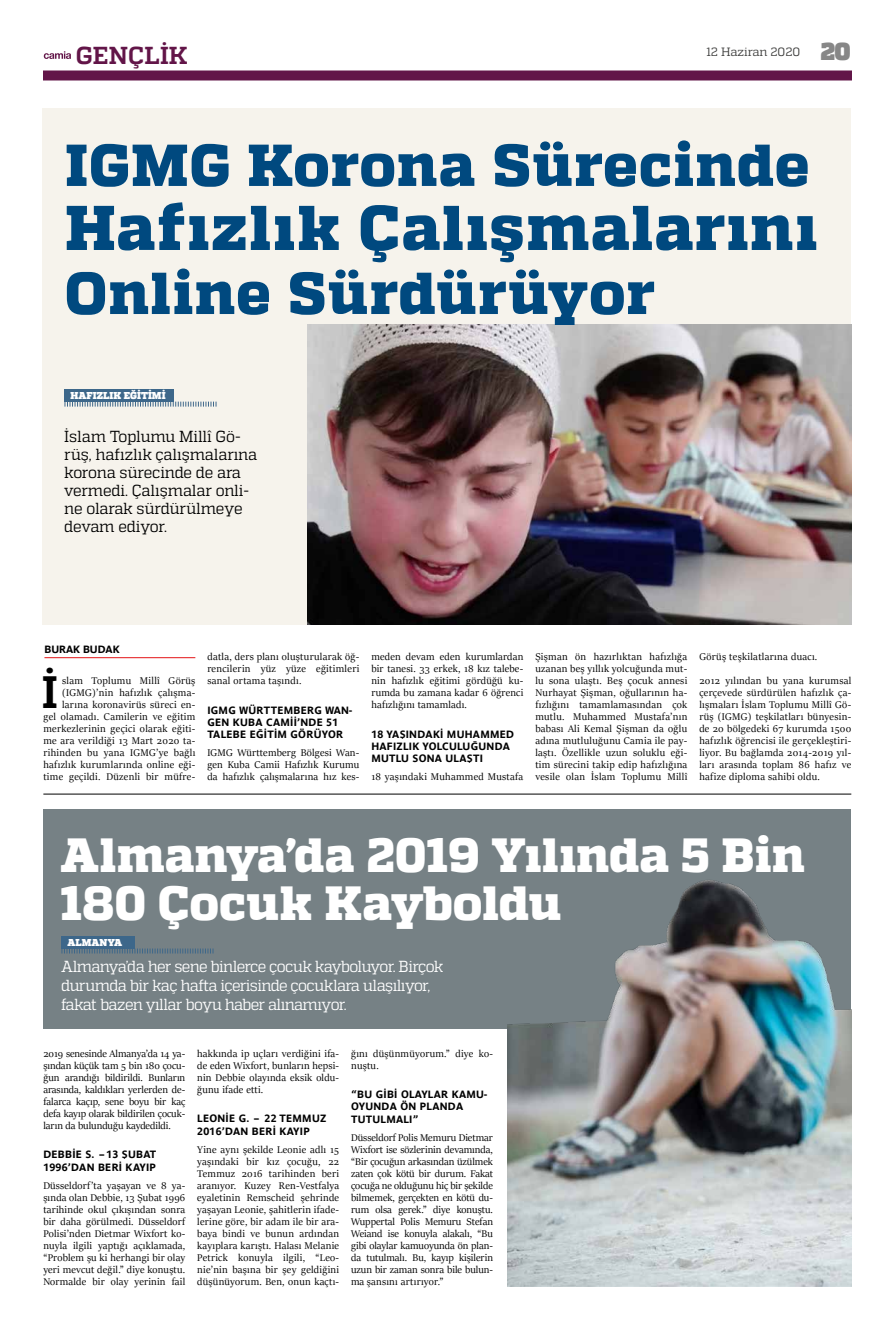
<style>
.page{position:relative;width:893px;height:1333px;background:#fff}
.page>*{position:absolute;margin:0;border:0;box-sizing:border-box;transform-origin:0 0}
.t1{font:800 63px "Quadon";letter-spacing:.03em;color:#00497f}
.t2{font:800 59px "Quadon";letter-spacing:.02em;color:#00497f}
.t3{font:800 48px/48px "Quadon";color:#fff}
.t4{font:700 45.3px "Quadon";color:#000}
.t5{font:700 24.6px "Quadon";letter-spacing:.01em;color:#621548}
.t6{font:16px/19px "Quadon";letter-spacing:-.04em;color:#fff;scale:.95 1}
.t7{font:16px/18px "Quadon";letter-spacing:-.015em;color:#000;scale:.95 1}
.t8{font:12px "Quadon";color:#3c3c3b}
.t9{font:11px/12px "Sitka Banner";letter-spacing:.03em;color:#000;text-align:justify}
.t10{font:10.5px/12px "Parisine Bold Z";letter-spacing:.025em;color:#000}
.t11{font:10.5px "Parisine Bold Z";letter-spacing:-.005em;color:#000}
.t12{font:900 10px "Quadon";letter-spacing:.005em;color:#fff}
.s1{font-weight:800;font-size:24.5px;color:#878787}
</style>
<div class="page">
<div style="left:44px;top:70px;width:808px;height:10px;background:#621548"></div>
<svg style="left:44px;top:51px;width:27px;height:8px"></svg>
<div style="left:43px;top:809px;width:808px;height:219px;background:#768185"></div>
<div style="left:61px;top:935px;width:74px;height:13px;background:#3d678a"></div>
<svg style="left:61px;top:948px;width:153px;height:5px"></svg>
<div style="left:43px;top:108px;width:808px;height:516px;background:#f6f3ec"></div>
<img style="left:308px;top:324px;width:543px;height:300px">
<div style="left:65px;top:389px;width:109px;height:12px;background:#3d678a"></div>
<svg style="left:65px;top:401px;width:152px;height:5px"></svg>
<hr style="left:44px;top:657px;width:151px;height:1px;background:#e31417">
<img style="left:508px;top:880px;width:343px;height:406px">
<hr style="left:43px;top:793px;width:808px;height:1px;background:#000">
<h3 class="t5" style="left:76px;top:41px;width:113px">GENÇLIK</h3>
<p class="t8" style="left:706px;top:45px;width:146px">12 Haziran 2020 <span class="s1">20</span></p>
<h2 class="t2" style="left:65px;top:130px;width:746px">IGMG Korona Sürecinde</h2>
<h1 class="t1" style="left:65px;top:191px;width:753px">Hafızlık Çalışmalarını</h1>
<h2 class="t2" style="left:65px;top:258px;width:591px">Online Sürdürüyor</h2>
<p class="t12" style="left:70px;top:390px;width:97px">HAFIZLIK EĞİTİMİ</p>
<h3 class="t7" style="left:64px;top:427px;width:205px">İslam Toplumu Millî Gö&shy;rüş, hafızlık çalışmalarına korona sürecinde de ara vermedi. Çalışmalar onli&shy;ne olarak sürdürülmeye devam ediyor.</h3>
<p class="t11" style="left:44px;top:642px;width:77px">BURAK BUDAK</p>
<h3 class="t4" style="left:42px;top:666px;width:18px">İ</h3>
<p class="t9" style="left:43px;top:674px;width:154px;text-align:right">slam Toplumu Millî Görüş (IGMG)’nin hafızlık çalışma&shy;larına koronavirüs süreci en-<br>gel olamadı. Camilerin ve eğitim merkezlerinin geçici olarak eğiti&shy;me ara verildiği 13 Mart 2020 ta&shy;rihinden bu yana IGMG’ye bağlı hafızlık kurumlarında online eği&shy;time geçildi. Düzenli bir müfre-</p>
<p class="t9" style="left:207px;top:650px;width:154px">datla, ders planı oluşturularak öğ&shy;rencilerin yüz yüze eğitimleri sanal ortama taşındı.</p>
<p class="t10" style="left:207px;top:704px;width:146px">IGMG WÜRTTEMBERG WAN-<br>GEN KUBA CAMİİ’NDE 51<br>TALEBE EĞİTİM GÖRÜYOR</p>
<p class="t9" style="left:207px;top:746px;width:153px">IGMG Württemberg Bölgesi Wan&shy;gen Kuba Camii Hafızlık Kurumu da hafızlık çalışmalarına hız kes-</p>
<p class="t9" style="left:371px;top:650px;width:153px">meden devam eden kurumlardan bir tanesi. 33 erkek, 18 kız talebe&shy;nin hafızlık eğitimi gördüğü ku&shy;rumda bu zamana kadar 6 öğrenci hafızlığını tamamladı.</p>
<p class="t10" style="left:371px;top:728px;width:144px">18 YAŞINDAKİ MUHAMMED<br>HAFIZLIK YOLCULUĞUNDA<br>MUTLU SONA ULAŞTI</p>
<p class="t9" style="left:371px;top:770px;width:153px">18 yaşındaki Muhammed Mustafa</p>
<p class="t9" style="left:535px;top:650px;width:153px">Şişman ön hazırlıktan hafızlığa uzanan beş yıllık yolcuğunda mut&shy;lu sona ulaştı. Beş çocuk annesi Nurhayat Şişman, oğullarının ha&shy;fızlığını tamamlamasından çok mutlu. Muhammed Mustafa’nın babası Ali Kemal Şişman da oğlu adına mutluluğunu Camia ile pay&shy;laştı. Özellikle uzun soluklu eği&shy;tim sürecini takip edip hafızlığına vesile olan İslam Toplumu Millî</p>
<p class="t9" style="left:699px;top:644px;width:153px;line-height:24px">Görüş teşkilatlarına duacı.<br>2012 yılından bu yana kurumsal</p>
<p class="t9" style="left:699px;top:686px;width:154px">çerçevede sürdürülen hafızlık ça&shy;lışmaları İslam Toplumu Millî Gö&shy;rüş (IGMG) teşkilatları bünyesin&shy;de 20 bölgedeki 67 kurumda 1500 hafızlık öğrencisi ile gerçekleştiri&shy;liyor. Bu bağlamda 2014-2019 yıl&shy;ları arasında toplam 86 hafız ve hafize diploma sahibi oldu.</p>
<h3 class="t3" style="left:60px;top:831px;width:746px">Almanya’da 2019 Yılında 5 Bin<br>180 Çocuk Kayboldu</h3>
<p class="t12" style="left:67px;top:936px;width:56px">ALMANYA</p>
<h3 class="t6" style="left:61px;top:956px;width:404px">Almanya’da her sene binlerce çocuk kayboluyor. Birçok durumda bir kaç hafta içerisinde çocuklara ulaşılıyor, fakat bazen yıllar boyu haber alınamıyor.</h3>
<p class="t9" style="left:43px;top:1046px;width:143px">2019 senesinde Almanya’da 14 ya&shy;şından küçük tam 5 bin 180 çocu&shy;ğun arandığı bildirildi. Bunların arasında, kaldıkları yerlerden de&shy;falarca kaçıp, sene boyu bir kaç defa kayıp olarak bildirilen çocuk&shy;ların da bulunduğu kaydedildi.</p>
<p class="t10" style="left:43px;top:1148px;width:114px;line-height:12.6px">DEBBİE S. –13 ŞUBAT<br>1996’DAN BERİ KAYIP</p>
<p class="t9" style="left:43px;top:1178px;width:143px">Düsseldorf’ta yaşayan ve 8 ya&shy;şında olan Debbie, 13 Şubat 1996 tarihinde okul çıkışından sonra bir daha görülmedi. Düsseldorf Polisi’nden Dietmar Wixfort ko&shy;nuyla ilgili yaptığı açıklamada, “Problem şu ki herhangi bir olay yeri mevcut değil.” diye konuştu.<br>Normalde bir olay yerinin fail</p>
<p class="t9" style="left:197px;top:1046px;width:143px">hakkında ip uçları verdiğini ifa&shy;de eden Wixfort, bunların hepsi&shy;nin Debbie olayında eksik oldu&shy;ğunu ifade etti.</p>
<p class="t10" style="left:197px;top:1112px;width:131px;line-height:12.6px">LEONİE G. – 22 TEMMUZ<br>2016’DAN BERİ KAYIP</p>
<p class="t9" style="left:197px;top:1142px;width:143px">Yine aynı şekilde Leonie adlı 15 yaşındaki bir kız çocuğu, 22<br>Temmuz 2016 tarihinden beri aranıyor. Kuzey Ren-Vestfalya eyaletinin Remscheid şehrinde yaşayan Leonie, şahitlerin ifade&shy;lerine göre, bir adam ile bir ara&shy;baya bindi ve bunun ardından kayıplara karıştı. Halası Melanie Petrick konuyla ilgili, “Leo&shy;nie’nin başına bir şey geldiğini düşünüyorum. Ben, onun kaçtı-</p>
<p class="t9" style="left:351px;top:1046px;width:143px">ğını düşünmüyorum.” diye ko&shy;nuştu.</p>
<p class="t10" style="left:351px;top:1088px;width:138px;line-height:12.3px">“BU GİBİ OLAYLAR KAMU-<br>OYUNDA ÖN PLANDA<br>TUTULMALI”</p>
<p class="t9" style="left:351px;top:1130px;width:143px">Düsseldorf Polis Memuru Dietmar Wixfort ise sözlerinin devamında, “Bir çocuğun arkasından üzülmek zaten çok kötü bir durum. Fakat çocuğa ne olduğunu hiç bir şekilde bilmemek, gerçekten en kötü du&shy;rum olsa gerek.” diye konuştu.<br>Wuppertal Polis Memuru Stefan Weiand ise konuyla alakalı, “Bu gibi olaylar kamuoyunda ön plan&shy;da tutulmalı. Bu, kayıp kişilerin uzun bir zaman sonra bile bulun&shy;ma şansını artırıyor.”</p>
</div>
